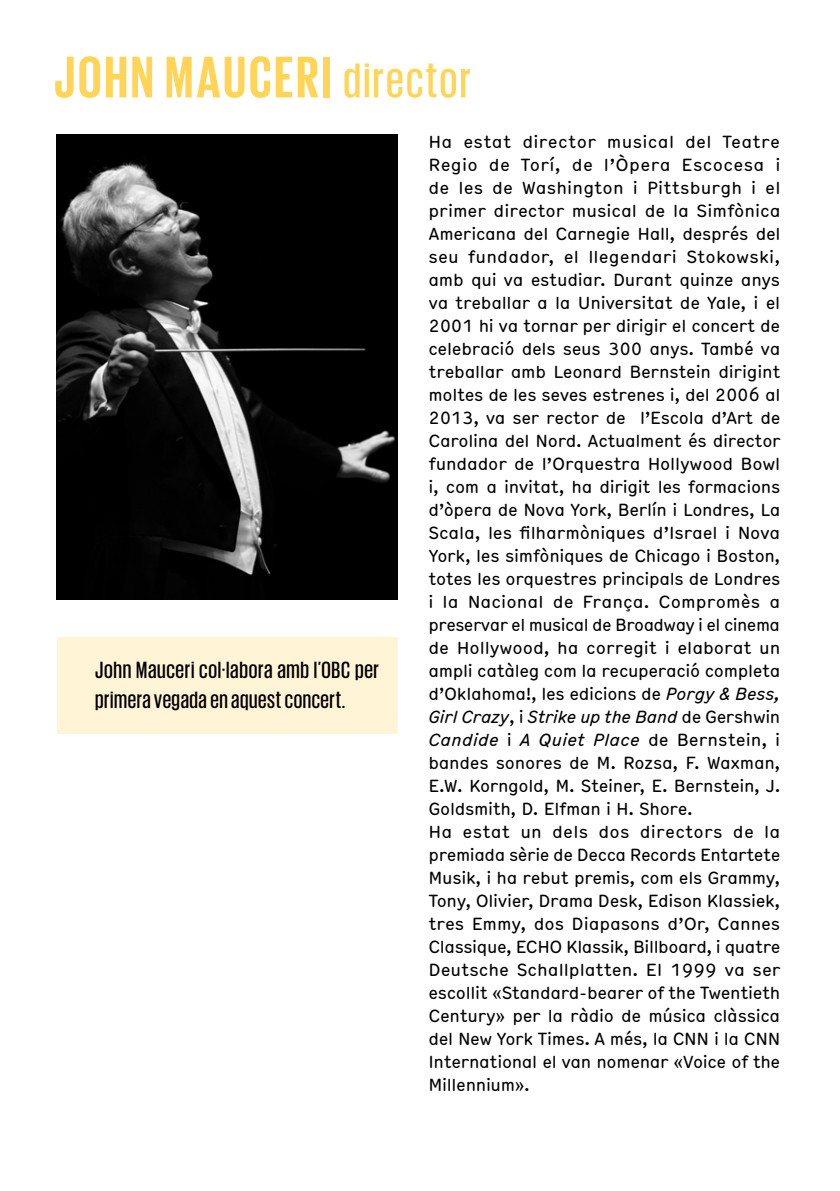
<style>
.page{position:relative;width:840px;height:1191px;background:#fff}
.page>*{position:absolute;margin:0;border:0;box-sizing:border-box;transform-origin:0 0}
.t1{font:700 60px "Giorgio Sans";color:#ffd457}
.t2{font:500 24px/30px "Giorgio Sans";letter-spacing:.03em;color:#000}
.t3{font:condensed 17px/23px "Hermes";letter-spacing:-.02em;color:#000}
.s1{font-weight:500;font-size:50px}
.s2{font-style:italic}
</style>
<div class="page">
<div style="left:57px;top:637px;width:340px;height:96px;background:#fff4d5"></div>
<img style="left:57px;top:134px;width:340px;height:465px">
<h1 class="t1" style="left:54px;top:47px;width:418px">JOHN MAUCERI <span class="s1">director</span></h1>
<h2 class="t2" style="left:95px;top:654px;width:285px">John Mauceri col·labora amb l’OBC per primera vegada en aquest concert.</h2>
<p class="t3" style="left:428px;top:129px;width:353px">Ha estat director musical del Teatre Regio de Torí, de l’Òpera Escocesa i de les de Washington i Pittsburgh i el primer director musical de la Simfònica Americana del Carnegie Hall, després del seu fundador, el llegendari Stokowski, amb qui va estudiar. Durant quinze anys va treballar a la Universitat de Yale, i el 2001 hi va tornar per dirigir el concert de celebració dels seus 300 anys. També va treballar amb Leonard Bernstein dirigint moltes de les seves estrenes i, del 2006 al 2013, va ser rector de l’Escola d’Art de Carolina del Nord. Actualment és director fundador de l’Orquestra Hollywood Bowl i, com a invitat, ha dirigit les formacions d’òpera de Nova York, Berlín i Londres, La Scala, les filharmòniques d’Israel i Nova York, les simfòniques de Chicago i Boston, totes les orquestres principals de Londres i la Nacional de França. Compromès a preservar el musical de Broadway i el cinema de Hollywood, ha corregit i elaborat un ampli catàleg com la recuperació completa d’Oklahoma!, les edicions de <span class="s2">Porgy &amp; Bess, Girl Crazy</span>, i <span class="s2">Strike up the Band</span> de Gershwin <span class="s2">Candide</span> i <span class="s2">A Quiet Place</span> de Bernstein, i bandes sonores de M. Rozsa, F. Waxman, E.W. Korngold, M. Steiner, E. Bernstein, J.<br>Goldsmith, D. Elfman i H. Shore.<br>Ha estat un dels dos directors de la premiada sèrie de Decca Records Entartete Musik, i ha rebut premis, com els Grammy, Tony, Olivier, Drama Desk, Edison Klassiek, tres Emmy, dos Diapasons d’Or, Cannes Classique, ECHO Klassik, Billboard, i quatre Deutsche Schallplatten. El 1999 va ser escollit «Standard-bearer of the Twentieth Century» per la ràdio de música clàssica del New York Times. A més, la CNN i la CNN International el van nomenar «Voice of the Millennium».</p>
</div>
